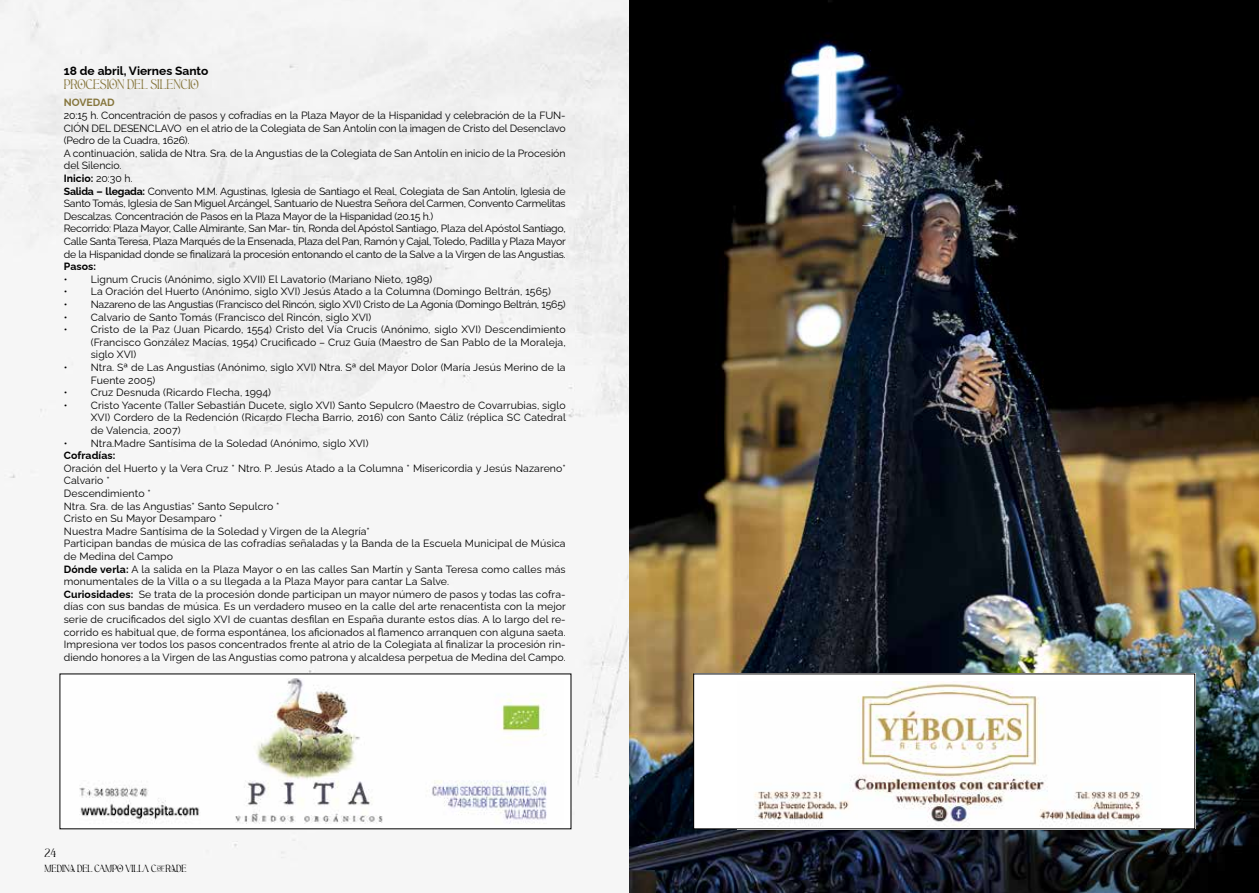
<style>
.page{position:relative;width:1259px;height:893px;background:#fff}
.page>*{position:absolute;margin:0;border:0;box-sizing:border-box;transform-origin:0 0}
.t1{font:700 12px "Raleway";color:#000}
.t2{font:12px "Aesthetic";letter-spacing:-.01em;color:#86763d}
.t3{font:10.5px/12.6px "Raleway";letter-spacing:.01em;color:#000;text-align:justify}
.t4{font:10.5px/12.6px "Raleway";letter-spacing:-.02em;color:#000}
.t5{font:700 10.5px "Raleway";letter-spacing:.01em;color:#000}
.t6{font:700 10.5px "Raleway";color:#86763d}
.t7{font:10.5px "Aesthetic";color:#000}
.t8{font:9px "Aesthetic";color:#000}
.s1{font-weight:700}
</style>
<div class="page">
<img style="left:629px;top:0;width:630px;height:893px">
<div style="left:694px;top:674px;width:501px;height:155px;background:#fff"></div>
<img style="left:754px;top:681px;width:389px;height:146px">
<img style="left:79px;top:679px;width:468px;height:145px">
<p class="t1" style="left:64px;top:61px;width:146px">18 de abril, Viernes Santo</p>
<p class="t2" style="left:64px;top:78px;width:136px">PROCESIÓN DEL SILENCIO</p>
<p class="t6" style="left:64px;top:94px;width:52px">NOVEDAD</p>
<p class="t4" style="left:64px;top:108px;width:503px">20:15 h. Concentración de pasos y cofradías en la Plaza Mayor de la Hispanidad y celebración de la FUN-CIÓN DEL DESENCLAVO en el atrio de la Colegiata de San Antolín con la imagen de Cristo del Desenclavo (Pedro de la Cuadra, 1626).<br>A continuación, salida de Ntra. Sra. de la Angustias de la Colegiata de San Antolín en inicio de la Procesión del Silencio.<br><span class="s1">Inicio:</span> 20:30 h.<br><span class="s1">Salida – llegada:</span> Convento M.M. Agustinas, Iglesia de Santiago el Real, Colegiata de San Antolín, Iglesia de Santo Tomás, Iglesia de San Miguel Arcángel, Santuario de Nuestra Señora del Carmen, Convento Carmelitas Descalzas. Concentración de Pasos en la Plaza Mayor de la Hispanidad (20.15 h.)<br>Recorrido: Plaza Mayor, Calle Almirante, San Mar- tín, Ronda del Apóstol Santiago, Plaza del Apóstol Santiago, Calle Santa Teresa, Plaza Marqués de la Ensenada, Plaza del Pan, Ramón y Cajal, Toledo, Padilla y Plaza Mayor de la Hispanidad donde se finalizará la procesión entonando el canto de la Salve a la Virgen de las Angustias.</p>
<p class="t5" style="left:64px;top:258px;width:34px">Pasos:</p>
<p class="t3" style="left:64px;top:272px;width:370px">• Lignum Crucis (Anónimo, siglo XVII) El Lavatorio (Mariano Nieto, 1989)</p>
<p class="t3" style="left:64px;top:284px;width:488px">• La Oración del Huerto (Anónimo, siglo XVI) Jesús Atado a la Columna (Domingo Beltrán, 1565)</p>
<p class="t4" style="left:64px;top:297px;width:503px">• Nazareno de las Angustias (Francisco del Rincón, siglo XVI) Cristo de La Agonía (Domingo Beltrán, 1565)</p>
<p class="t3" style="left:64px;top:309px;width:309px">• Calvario de Santo Tomás (Francisco del Rincón, siglo XVI)</p>
<p class="t3" style="left:91px;top:322px;width:476px;text-indent:-27px">• Cristo de la Paz (Juan Picardo, 1554) Cristo del Vía Crucis (Anónimo, siglo XVI) Descendimiento (Francisco González Macías, 1954) Crucificado – Cruz Guía (Maestro de San Pablo de la Moraleja, siglo XVI)</p>
<p class="t3" style="left:91px;top:360px;width:476px;text-indent:-27px">• Ntra. Sª de Las Angustias (Anónimo, siglo XVI) Ntra. Sª del Mayor Dolor (María Jesús Merino de la<br>Fuente 2005)</p>
<p class="t3" style="left:64px;top:385px;width:209px">• Cruz Desnuda (Ricardo Flecha, 1994)</p>
<p class="t3" style="left:91px;top:398px;width:477px;text-indent:-27px">• Cristo Yacente (Taller Sebastián Ducete, siglo XVI) Santo Sepulcro (Maestro de Covarrubias, siglo XVI) Cordero de la Redención (Ricardo Flecha Barrio, 2016) con Santo Cáliz (réplica SC Catedral de Valencia, 2007)</p>
<p class="t3" style="left:64px;top:435px;width:306px">• Ntra.Madre Santísima de la Soledad (Anónimo, siglo XVI)</p>
<p class="t5" style="left:64px;top:447px;width:53px">Cofradías:</p>
<p class="t3" style="left:64px;top:461px;width:503px;text-align:left">Oración del Huerto y la Vera Cruz * Ntro. P. Jesús Atado a la Columna * Misericordia y Jesús Nazareno* Calvario *<br>Descendimiento *<br>Ntra. Sra. de las Angustias* Santo Sepulcro *<br>Cristo en Su Mayor Desamparo *<br>Nuestra Madre Santísima de la Soledad y Virgen de la Alegría*<br>Participan bandas de música de las cofradías señaladas y la Banda de la Escuela Municipal de Música de Medina del Campo<br><span class="s1">Dónde verla:</span> A la salida en la Plaza Mayor o en las calles San Martín y Santa Teresa como calles más monumentales de la Villa o a su llegada a la Plaza Mayor para cantar La Salve.<br><span class="s1">Curiosidades:</span> Se trata de la procesión donde participan un mayor número de pasos y todas las cofra&shy;días con sus bandas de música. Es un verdadero museo en la calle del arte renacentista con la mejor serie de crucificados del siglo XVI de cuantas desfilan en España durante estos días. A lo largo del re&shy;corrido es habitual que, de forma espontánea, los aficionados al flamenco arranquen con alguna saeta.<br>Impresiona ver todos los pasos concentrados frente al atrio de la Colegiata al finalizar la procesión rin&shy;diendo honores a la Virgen de las Angustias como patrona y alcaldesa perpetua de Medina del Campo.</p>
<p class="t7" style="left:45px;top:847px;width:13px">24</p>
<p class="t8" style="left:45px;top:863px;width:144px">MEDINA DEL CAMPO VILLA COFRADE</p>
</div>
